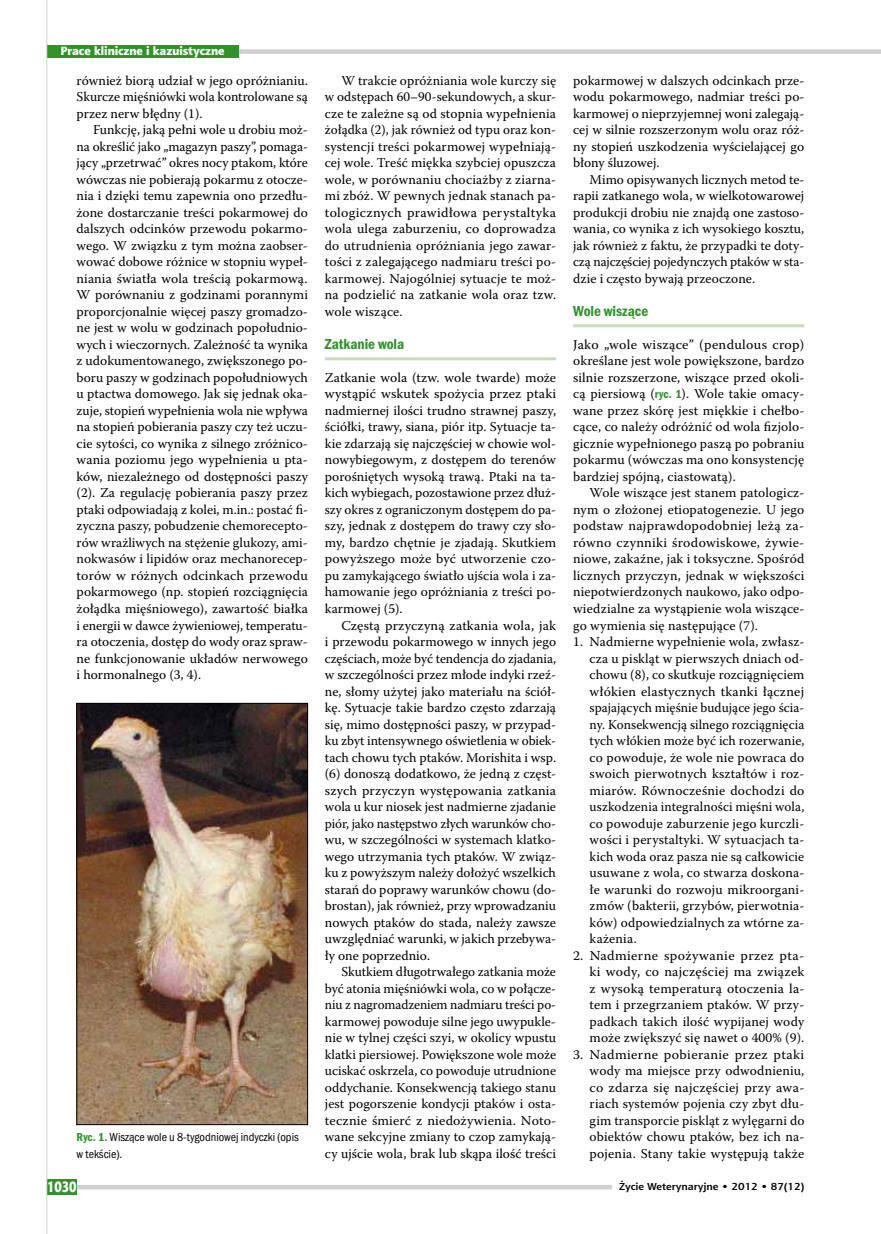
<style>
.page{position:relative;width:881px;height:1234px;background:#fff}
.page>*{position:absolute;margin:0;border:0;box-sizing:border-box;transform-origin:0 0}
.t1{font:15px "Franklin Got Itc TOT Dem Con";color:#31922c}
.t2{font:15px "Aerton Cnd EFN Black";color:#fff}
.t3{font:13.5px/16.5px "Warnock Pro";letter-spacing:.005em;color:#000;text-align:justify}
.t4{font:12px/16.5px "Franklin Got Itc TOT Boo Con";color:#000}
.t5{font:12px "Aerton EFN Black";color:#fff}
.t6{font:700 10.2px "Aerton EFN";color:#000;scale:1.11 1}
.s1{font-family:"Franklin Got Itc TOT Dem Con";color:#31922c}
.s2{font-family:"Franklin Got Itc TOT Dem Con";font-size:12px;color:#31922c}
</style>
<div class="page">
<hr style="left:325px;top:357px;width:231px;height:3px;background:#c9dcbc">
<hr style="left:573px;top:324px;width:231px;height:3px;background:#c9dcbc">
<img style="left:79px;top:705px;width:227px;height:417px">
<div style="left:77px;top:703px;width:231px;height:421px;border:1px solid #000"></div>
<div style="left:47px;top:49px;width:833px;height:5px;background:#cfd0d0"></div>
<div style="left:47px;top:45px;width:191px;height:13px;background:#31922c"></div>
<div style="left:47px;top:1184px;width:565px;height:5px;background:#cfd0d0"></div>
<div style="left:47px;top:1178px;width:30px;height:15px;background:#31922c"></div>
<hr style="left:46px;top:0;width:1px;height:1233px;background:#cfd0d0">
<p class="t5" style="left:60px;top:43px;width:166px">Prace kliniczne i kazuistyczne</p>
<p class="t3" style="left:77px;top:72px;width:233px">również biorą udział w jego opróżnianiu.<br>Skurcze mięśniówki wola kontrolowane są przez nerw błędny (1).</p>
<p class="t3" style="left:77px;top:121px;width:233px;text-indent:16px">Funkcję, jaką pełni wole u drobiu moż&shy;na określić jako „magazyn paszy”, pomaga&shy;jący „przetrwać” okres nocy ptakom, które wówczas nie pobierają pokarmu z otocze&shy;nia i dzięki temu zapewnia ono przedłu&shy;żone dostarczanie treści pokarmowej do dalszych odcinków przewodu pokarmo&shy;wego. W związku z tym można zaobser&shy;wować dobowe różnice w stopniu wypeł&shy;niania światła wola treścią pokarmową.<br>W porównaniu z godzinami porannymi proporcjonalnie więcej paszy gromadzo&shy;ne jest w wolu w godzinach popołudnio&shy;wych i wieczornych. Zależność ta wynika z udokumentowanego, zwiększonego po&shy;boru paszy w godzinach popołudniowych u ptactwa domowego. Jak się jednak oka&shy;zuje, stopień wypełnienia wola nie wpływa na stopień pobierania paszy czy też uczu&shy;cie sytości, co wynika z silnego zróżnico&shy;wania poziomu jego wypełnienia u pta&shy;ków, niezależnego od dostępności paszy (2). Za regulację pobierania paszy przez ptaki odpowiadają z kolei, m.in.: postać fi&shy;zyczna paszy, pobudzenie chemorecepto&shy;rów wrażliwych na stężenie glukozy, ami&shy;nokwasów i lipidów oraz mechanorecep&shy;torów w różnych odcinkach przewodu pokarmowego (np. stopień rozciągnięcia żołądka mięśniowego), zawartość białka i energii w dawce żywieniowej, temperatu&shy;ra otoczenia, dostęp do wody oraz spraw&shy;ne funkcjonowanie układów nerwowego i hormonalnego (3, 4).</p>
<p class="t4" style="left:77px;top:1128px;width:224px"><span class="s1">Ryc. 1.</span> Wiszące wole u 8-tygodniowej indyczki (opis w tekście).</p>
<p class="t3" style="left:325px;top:72px;width:233px;text-indent:16px">W trakcie opróżniania wole kurczy się w odstępach 60–90-sekundowych, a skur&shy;cze te zależne są od stopnia wypełnienia żołądka (2), jak również od typu oraz kon&shy;systencji treści pokarmowej wypełniają&shy;cej wole. Treść miękka szybciej opuszcza wole, w porównaniu chociażby z ziarna&shy;mi zbóż. W pewnych jednak stanach pa&shy;tologicznych prawidłowa perystaltyka wola ulega zaburzeniu, co doprowadza do utrudnienia opróżniania jego zawar&shy;tości z zalegającego nadmiaru treści po&shy;karmowej. Najogólniej sytuacje te moż&shy;na podzielić na zatkanie wola oraz tzw. wole wiszące.</p>
<p class="t1" style="left:325px;top:335px;width:81px">Zatkanie wola</p>
<p class="t3" style="left:325px;top:369px;width:233px">Zatkanie wola (tzw. wole twarde) może wystąpić wskutek spożycia przez ptaki nadmiernej ilości trudno strawnej paszy, ściółki, trawy, siana, piór itp. Sytuacje ta&shy;kie zdarzają się najczęściej w chowie wol&shy;nowybiegowym, z dostępem do terenów porośniętych wysoką trawą. Ptaki na ta&shy;kich wybiegach, pozostawione przez dłuż&shy;szy okres z ograniczonym dostępem do pa&shy;szy, jednak z dostępem do trawy czy sło&shy;my, bardzo chętnie je zjadają. Skutkiem powyższego może być utworzenie czo&shy;pu zamykającego światło ujścia wola i za&shy;hamowanie jego opróżniania z treści po&shy;karmowej (5).</p>
<p class="t3" style="left:325px;top:616px;width:233px;text-indent:16px">Częstą przyczyną zatkania wola, jak i przewodu pokarmowego w innych jego częściach, może być tendencja do zjadania, w szczególności przez młode indyki rzeź&shy;ne, słomy użytej jako materiału na ściół&shy;kę. Sytuacje takie bardzo często zdarzają się, mimo dostępności paszy, w przypad&shy;ku zbyt intensywnego oświetlenia w obiek&shy;tach chowu tych ptaków. Morishita i wsp. (6) donoszą dodatkowo, że jedną z częst&shy;szych przyczyn występowania zatkania wola u kur niosek jest nadmierne zjadanie piór, jako następstwo złych warunków cho&shy;wu, w szczególności w systemach klatko&shy;wego utrzymania tych ptaków. W związ&shy;ku z powyższym należy dołożyć wszelkich starań do poprawy warunków chowu (do&shy;brostan), jak również, przy wprowadzaniu nowych ptaków do stada, należy zawsze uwzględniać warunki, w jakich przebywa&shy;ły one poprzednio.</p>
<p class="t3" style="left:325px;top:963px;width:233px;text-indent:16px">Skutkiem długotrwałego zatkania może być atonia mięśniówki wola, co w połącze&shy;niu z nagromadzeniem nadmiaru treści po&shy;karmowej powoduje silne jego uwypukle&shy;nie w tylnej części szyi, w okolicy wpustu klatki piersiowej. Powiększone wole może uciskać oskrzela, co powoduje utrudnione oddychanie. Konsekwencją takiego stanu jest pogorszenie kondycji ptaków i osta&shy;tecznie śmierć z niedożywienia. Noto&shy;wane sekcyjne zmiany to czop zamykają&shy;cy ujście wola, brak lub skąpa ilość treści</p>
<p class="t3" style="left:573px;top:72px;width:233px">pokarmowej w dalszych odcinkach prze&shy;wodu pokarmowego, nadmiar treści po&shy;karmowej o nieprzyjemnej woni zalegają&shy;cej w silnie rozszerzonym wolu oraz róż&shy;ny stopień uszkodzenia wyścielającej go błony śluzowej.</p>
<p class="t3" style="left:573px;top:171px;width:233px;text-indent:16px">Mimo opisywanych licznych metod te&shy;rapii zatkanego wola, w wielkotowarowej produkcji drobiu nie znajdą one zastoso&shy;wania, co wynika z ich wysokiego kosztu, jak również z faktu, że przypadki te doty&shy;czą najczęściej pojedynczych ptaków w sta&shy;dzie i często bywają przeoczone.</p>
<p class="t1" style="left:573px;top:302px;width:77px">Wole wiszące</p>
<p class="t3" style="left:573px;top:336px;width:233px">Jako „wole wiszące” (pendulous crop) określane jest wole powiększone, bardzo silnie rozszerzone, wiszące przed okoli&shy;cą piersiową (<span class="s2">ryc. 1</span>). Wole takie omacy&shy;wane przez skórę jest miękkie i chełbo&shy;cące, co należy odróżnić od wola fizjolo&shy;gicznie wypełnionego paszą po pobraniu pokarmu (wówczas ma ono konsystencję bardziej spójną, ciastowatą).</p>
<p class="t3" style="left:573px;top:484px;width:233px;text-indent:16px">Wole wiszące jest stanem patologicz&shy;nym o złożonej etiopatogenezie. U jego podstaw najprawdopodobniej leżą za&shy;równo czynniki środowiskowe, żywie&shy;niowe, zakaźne, jak i toksyczne. Spośród licznych przyczyn, jednak w większości niepotwierdzonych naukowo, jako odpo&shy;wiedzialne za wystąpienie wola wiszące&shy;go wymienia się następujące (7).</p>
<p class="t3" style="left:589px;top:633px;width:216px;text-indent:-16px">1. Nadmierne wypełnienie wola, zwłasz&shy;cza u piskląt w pierwszych dniach od&shy;chowu (8), co skutkuje rozciągnięciem włókien elastycznych tkanki łącznej spajających mięśnie budujące jego ścia&shy;ny. Konsekwencją silnego rozciągnięcia tych włókien może być ich rozerwanie, co powoduje, że wole nie powraca do swoich pierwotnych kształtów i roz&shy;miarów. Równocześnie dochodzi do uszkodzenia integralności mięśni wola, co powoduje zaburzenie jego kurczli&shy;wości i perystaltyki. W sytuacjach ta&shy;kich woda oraz pasza nie są całkowicie usuwane z wola, co stwarza doskona&shy;łe warunki do rozwoju mikroorgani&shy;zmów (bakterii, grzybów, pierwotnia&shy;ków) odpowiedzialnych za wtórne za&shy;każenia.</p>
<p class="t3" style="left:589px;top:946px;width:216px;text-indent:-16px">2. Nadmierne spożywanie przez pta&shy;ki wody, co najczęściej ma związek z wysoką temperaturą otoczenia la&shy;tem i przegrzaniem ptaków. W przy&shy;padkach takich ilość wypijanej wody może zwiększyć się nawet o 400% (9).</p>
<p class="t3" style="left:589px;top:1045px;width:216px;text-indent:-16px">3. Nadmierne pobieranie przez ptaki wody ma miejsce przy odwodnieniu, co zdarza się najczęściej przy awa&shy;riach systemów pojenia czy zbyt dłu&shy;gim transporcie piskląt z wylęgarni do obiektów chowu ptaków, bez ich na&shy;pojenia. Stany takie występują także</p>
<p class="t2" style="left:47px;top:1177px;width:31px">1030</p>
<p class="t6" style="left:619px;top:1180px;width:168px">Życie Weterynaryjne • 2012 • 87(12)</p>
</div>
